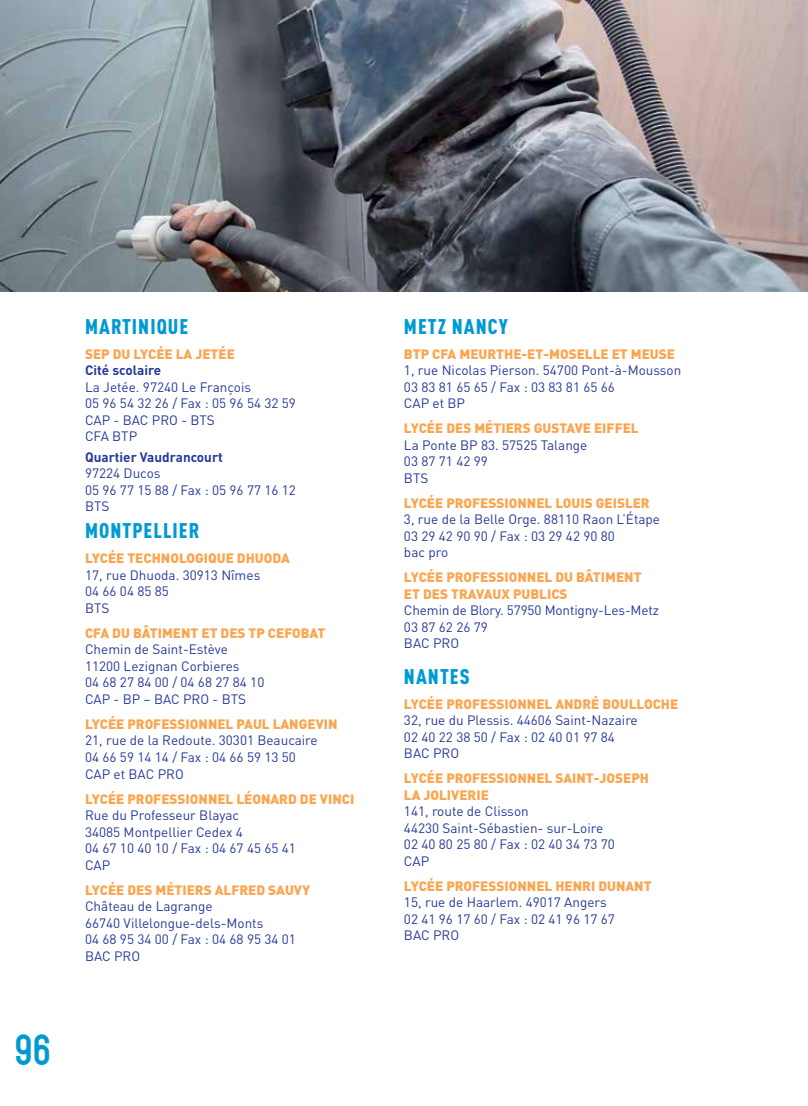
<style>
.page{position:relative;width:808px;height:1106px;background:#fff}
.page>*{position:absolute;margin:0;border:0;box-sizing:border-box;transform-origin:0 0}
.t1{font:45px "Opera Demo";color:#009ad3}
.t2{font:900 21px "DIN Cond";letter-spacing:.05em;color:#009ad3}
.t3{font:13.5px/16.5px "DIN";color:#283a97}
.t4{font:900 13.5px/16.5px "DIN";color:#faa54f}
.t5{font:700 13.5px "DIN";color:#283a97}
</style>
<div class="page">
<img style="left:0;top:0;width:808px;height:291px">
<h1 class="t1" style="left:15px;top:1035px;width:38px">96</h1>
<h2 class="t2" style="left:85px;top:313px;width:105px">MARTINIQUE</h2>
<p class="t4" style="left:85px;top:345px;width:151px">SEP DU LYCÉE LA JETÉE</p>
<p class="t5" style="left:85px;top:361px;width:78px">Cité scolaire</p>
<p class="t3" style="left:85px;top:378px;width:212px">La Jetée. 97240 Le François<br>05 96 54 32 26 / Fax : 05 96 54 32 59<br>CAP - BAC PRO - BTS<br>CFA BTP</p>
<p class="t5" style="left:85px;top:448px;width:139px">Quartier Vaudrancourt</p>
<p class="t3" style="left:85px;top:465px;width:212px">97224 Ducos<br>05 96 77 15 88 / Fax : 05 96 77 16 12<br>BTS</p>
<h2 class="t2" style="left:85px;top:518px;width:116px">MONTPELLIER</h2>
<p class="t4" style="left:85px;top:549px;width:206px">LYCÉE TECHNOLOGIQUE DHUODA</p>
<p class="t3" style="left:85px;top:566px;width:177px">17, rue Dhuoda. 30913 Nîmes<br>04 66 04 85 85<br>BTS</p>
<p class="t4" style="left:85px;top:624px;width:242px">CFA DU BÂTIMENT ET DES TP CEFOBAT</p>
<p class="t3" style="left:85px;top:641px;width:181px">Chemin de Saint-Estève<br>11200 Lezignan Corbieres<br>04 68 27 84 00 / 04 68 27 84 10<br>CAP - BP – BAC PRO - BTS</p>
<p class="t4" style="left:85px;top:715px;width:254px">LYCÉE PROFESSIONNEL PAUL LANGEVIN</p>
<p class="t3" style="left:85px;top:732px;width:234px">21, rue de la Redoute. 30301 Beaucaire<br>04 66 59 14 14 / Fax : 04 66 59 13 50<br>CAP et BAC PRO</p>
<p class="t4" style="left:85px;top:789px;width:271px">LYCÉE PROFESSIONNEL LÉONARD DE VINCI</p>
<p class="t3" style="left:85px;top:806px;width:212px">Rue du Professeur Blayac<br>34085 Montpellier Cedex 4<br>04 67 10 40 10 / Fax : 04 67 45 65 41<br>CAP</p>
<p class="t4" style="left:85px;top:880px;width:227px">LYCÉE DES MÉTIERS ALFRED SAUVY</p>
<p class="t3" style="left:85px;top:897px;width:212px">Château de Lagrange<br>66740 Villelongue-dels-Monts<br>04 68 95 34 00 / Fax : 04 68 95 34 01<br>BAC PRO</p>
<h2 class="t2" style="left:404px;top:313px;width:105px">METZ NANCY</h2>
<p class="t4" style="left:404px;top:345px;width:273px">BTP CFA MEURTHE-ET-MOSELLE ET MEUSE</p>
<p class="t3" style="left:404px;top:362px;width:279px">1, rue Nicolas Pierson. 54700 Pont-à-Mousson<br>03 83 81 65 65 / Fax : 03 83 81 65 66<br>CAP et BP</p>
<p class="t4" style="left:404px;top:419px;width:236px">LYCÉE DES MÉTIERS GUSTAVE EIFFEL</p>
<p class="t3" style="left:404px;top:436px;width:185px">La Ponte BP 83. 57525 Talange<br>03 87 71 42 99<br>BTS</p>
<p class="t4" style="left:404px;top:494px;width:247px">LYCÉE PROFESSIONNEL LOUIS GEISLER</p>
<p class="t3" style="left:404px;top:511px;width:257px">3, rue de la Belle Orge. 88110 Raon L’Étape<br>03 29 42 90 90 / Fax : 03 29 42 90 80<br>bac pro</p>
<p class="t4" style="left:404px;top:568px;width:239px">LYCÉE PROFESSIONNEL DU BÂTIMENT<br>ET DES TRAVAUX PUBLICS</p>
<p class="t3" style="left:404px;top:602px;width:257px">Chemin de Blory. 57950 Montigny-Les-Metz<br>03 87 62 26 79<br>BAC PRO</p>
<h2 class="t2" style="left:404px;top:663px;width:67px">NANTES</h2>
<p class="t4" style="left:404px;top:695px;width:276px">LYCÉE PROFESSIONNEL ANDRÉ BOULLOCHE</p>
<p class="t3" style="left:404px;top:712px;width:235px">32, rue du Plessis. 44606 Saint-Nazaire<br>02 40 22 38 50 / Fax : 02 40 01 97 84<br>BAC PRO</p>
<p class="t4" style="left:404px;top:769px;width:247px">LYCÉE PROFESSIONNEL SAINT-JOSEPH<br>LA JOLIVERIE</p>
<p class="t3" style="left:404px;top:803px;width:212px">141, route de Clisson<br>44230 Saint-Sébastien- sur-Loire<br>02 40 80 25 80 / Fax : 02 40 34 73 70<br>CAP</p>
<p class="t4" style="left:404px;top:877px;width:249px">LYCÉE PROFESSIONNEL HENRI DUNANT</p>
<p class="t3" style="left:404px;top:894px;width:212px">15, rue de Haarlem. 49017 Angers<br>02 41 96 17 60 / Fax : 02 41 96 17 67<br>BAC PRO</p>
</div>
